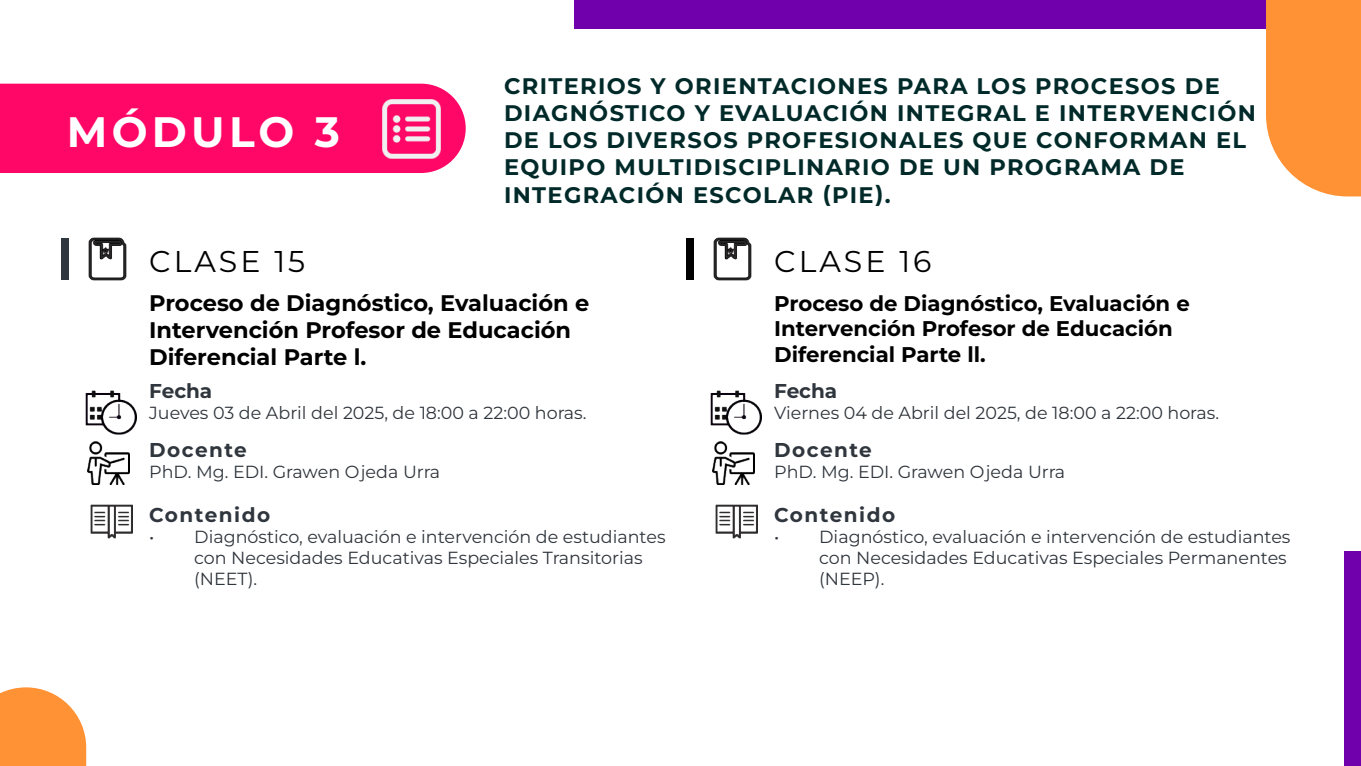
<style>
.page{position:relative;width:1361px;height:766px;background:#fff}
.page>*{position:absolute;margin:0;border:0;box-sizing:border-box;transform-origin:0 0}
.t1{font:700 42.5px "Montserrat";letter-spacing:.1em;color:#fff}
.t2{font:30px "Montserrat";letter-spacing:.1em;color:#000}
.t3{font:700 22.5px/27px "Montserrat";letter-spacing:.06em;color:#002a29}
.t4{font:700 22.5px/27px "Montserrat";color:#000}
.t5{font:700 21.25px/25.5px "Montserrat";color:#000}
.t6{font:700 20px "Montserrat";letter-spacing:.075em;color:#30363d}
.t7{font:17.5px/21px "Montserrat";color:#30363d}
</style>
<div class="page">
<div style="left:575px;top:0;width:786px;height:28px;background:#6f00ac"></div>
<div style="left:0;top:84px;width:466px;height:89px;background:#ff0766"></div>
<svg style="left:1266px;top:0;width:95px;height:196px"></svg>
<svg style="left:0;top:687px;width:86px;height:78px"></svg>
<div style="left:1344px;top:551px;width:17px;height:214px;background:#6f00ac"></div>
<div style="left:62px;top:238px;width:7px;height:41px;background:#30363d"></div>
<img style="left:382px;top:100px;width:58px;height:58px">
<img style="left:88px;top:237px;width:39px;height:44px">
<img style="left:86px;top:390px;width:50px;height:44px">
<img style="left:87px;top:441px;width:43px;height:43px">
<img style="left:91px;top:504px;width:41px;height:34px">
<div style="left:687px;top:238px;width:7px;height:41px;background:#000"></div>
<img style="left:713px;top:237px;width:39px;height:44px">
<img style="left:711px;top:390px;width:50px;height:44px">
<img style="left:712px;top:441px;width:43px;height:43px">
<img style="left:716px;top:504px;width:41px;height:34px">
<h1 class="t1" style="left:67px;top:101px;width:275px">MÓDULO 3</h1>
<p class="t3" style="left:504px;top:72px;width:753px">CRITERIOS Y ORIENTACIONES PARA LOS PROCESOS DE DIAGNÓSTICO Y EVALUACIÓN INTEGRAL E INTERVENCIÓN DE LOS DIVERSOS PROFESIONALES QUE CONFORMAN EL EQUIPO MULTIDISCIPLINARIO DE UN PROGRAMA DE INTEGRACIÓN ESCOLAR (PIE).</p>
<h2 class="t2" style="left:149px;top:241px;width:157px">CLASE 15</h2>
<p class="t4" style="left:149px;top:288px;width:441px">Proceso de Diagnóstico, Evaluación e<br>Intervención Profesor de Educación<br>Diferencial Parte l.</p>
<p class="t6" style="left:149px;top:376px;width:65px">Fecha</p>
<p class="t7" style="left:149px;top:401px;width:439px">Jueves 03 de Abril del 2025, de 18:00 a 22:00 horas.</p>
<p class="t6" style="left:149px;top:435px;width:99px">Docente</p>
<p class="t7" style="left:149px;top:460px;width:292px">PhD. Mg. EDI. Grawen Ojeda Urra</p>
<p class="t6" style="left:149px;top:500px;width:122px">Contenido</p>
<p class="t7" style="left:194px;top:525px;width:473px;text-indent:-45px">• Diagnóstico, evaluación e intervención de estudiantes con Necesidades Educativas Especiales Transitorias (NEET).</p>
<h2 class="t2" style="left:774px;top:241px;width:159px">CLASE 16</h2>
<p class="t5" style="left:774px;top:289px;width:417px">Proceso de Diagnóstico, Evaluación e<br>Intervención Profesor de Educación<br>Diferencial Parte ll.</p>
<p class="t6" style="left:774px;top:376px;width:65px">Fecha</p>
<p class="t7" style="left:774px;top:401px;width:446px">Viernes 04 de Abril del 2025, de 18:00 a 22:00 horas.</p>
<p class="t6" style="left:774px;top:435px;width:99px">Docente</p>
<p class="t7" style="left:774px;top:460px;width:292px">PhD. Mg. EDI. Grawen Ojeda Urra</p>
<p class="t6" style="left:774px;top:500px;width:122px">Contenido</p>
<p class="t7" style="left:819px;top:525px;width:473px;text-indent:-45px">• Diagnóstico, evaluación e intervención de estudiantes con Necesidades Educativas Especiales Permanentes (NEEP).</p>
</div>
